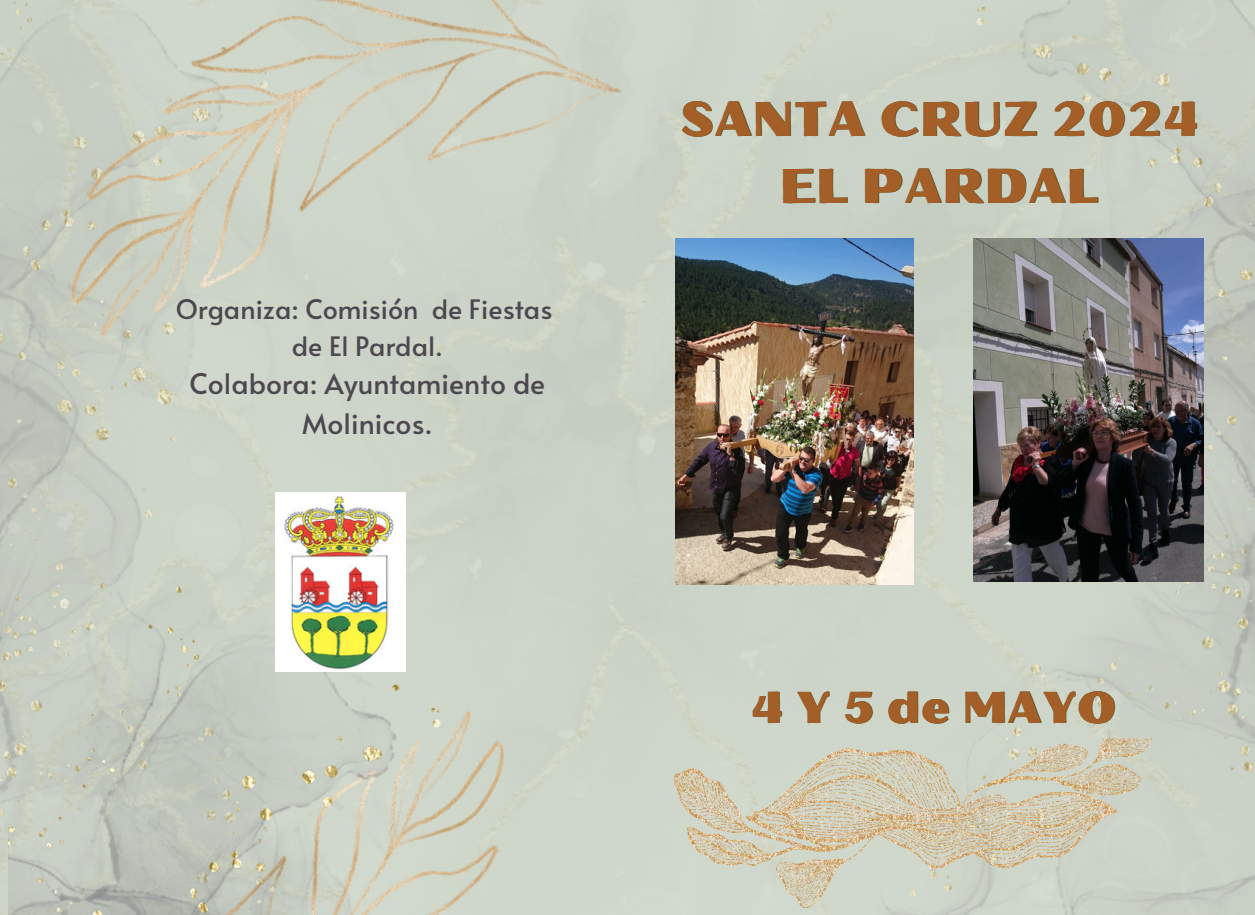
<style>
.page{position:relative;width:1255px;height:915px;background:#fff}
.page>*{position:absolute;margin:0;border:0;box-sizing:border-box;transform-origin:0 0}
.t1{font:48.75px "Oilvare Base";color:#a45f28}
.t2{font:44.55px "Oilvare Base";color:#a45f28}
.t3{font:28.2px/39.2px "Alata";color:#4b4850;text-align:center}
.t4{font:26.7px/36.9px "Alata";color:#4b4850;text-align:center}
</style>
<div class="page">
<div style="left:367px;top:0;width:509px;height:915px;background:#cdd4c8"></div>
<img style="left:876px;top:0;width:378px;height:915px">
<img style="left:0;top:0;width:367px;height:915px">
<img style="left:8px;top:561px;width:534px;height:354px">
<img style="left:49px;top:0;width:590px;height:457px">
<img style="left:275px;top:492px;width:131px;height:179px">
<img style="left:675px;top:738px;width:478px;height:169px">
<img style="left:676px;top:238px;width:237px;height:346px">
<img style="left:973px;top:238px;width:230px;height:344px">
<h1 class="t4" style="left:176px;top:290px;width:378px">Organiza: Comisión de Fiestas de El Pardal.</h1>
<p class="t3" style="left:190px;top:363px;width:357px">Colabora: Ayuntamiento de<br>Molinicos.</p>
<p class="t1" style="left:680px;top:89px;width:521px">SANTA CRUZ 2024</p>
<p class="t1" style="left:780px;top:156px;width:321px">EL PARDAL</p>
<p class="t2" style="left:750px;top:680px;width:368px">4 Y 5 de MAYO</p>
</div>
